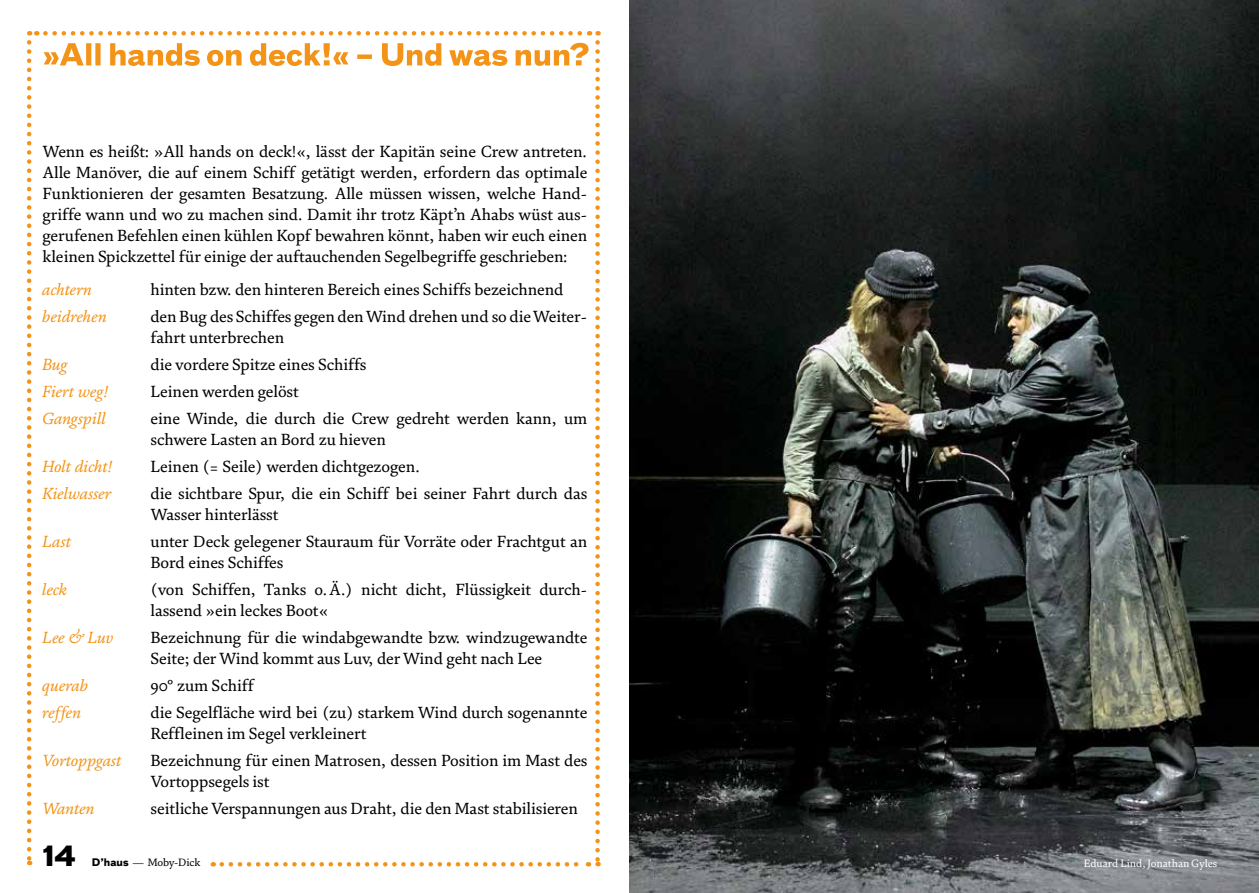
<style>
.page{position:relative;width:1259px;height:893px;background:#fff}
.page>*{position:absolute;margin:0;border:0;box-sizing:border-box;transform-origin:0 0}
.t1{font:700 27px "Bau Pro";color:#000}
.t2{font:16.5px/21px "FS Brabo";letter-spacing:-.005em;color:#000}
.t3{font:italic 16.5px "FS Brabo";letter-spacing:-.005em;color:#f39317}
.t4{font:10.8px "FS Brabo";color:#fff}
.t5{font:10.8px "FS Brabo";letter-spacing:-.005em;color:#000}
.s1{font-family:"Bau Pro";font-weight:700;font-size:10.2px}
</style>
<div class="page">
<img style="left:629px;top:0;width:630px;height:893px">
<svg style="left:44px;top:43px;width:544px;height:23px"></svg>
<svg style="left:45px;top:31px;width:545px;height:5px"></svg>
<svg style="left:222px;top:862px;width:367px;height:4px"></svg>
<svg style="left:595px;top:42px;width:5px;height:824px"></svg>
<svg style="left:27px;top:42px;width:4px;height:823px"></svg>
<p class="t2" style="left:43px;top:140px;width:546px;text-align:justify">Wenn es heißt: »All hands on deck!«, lässt der Kapitän seine Crew antreten.<br>Alle Manöver, die auf einem Schiff getätigt werden, erfordern das optimale Funktionieren der gesamten Besatzung. Alle müssen wissen, welche Hand&shy;griffe wann und wo zu machen sind. Damit ihr trotz Käpt’n Ahabs wüst aus&shy;gerufenen Befehlen einen kühlen Kopf bewahren könnt, haben wir euch einen kleinen Spickzettel für einige der auftauchenden Segelbegriffe geschrieben:</p>
<p class="t3" style="left:43px;top:277px;width:52px">achtern</p>
<p class="t2" style="left:151px;top:278px;width:414px">hinten bzw. den hinteren Bereich eines Schiffs bezeichnend</p>
<p class="t3" style="left:43px;top:304px;width:66px">beidrehen</p>
<p class="t2" style="left:151px;top:305px;width:438px">den Bug des Schiffes gegen den Wind drehen und so die Weiter&shy;fahrt unterbrechen</p>
<p class="t3" style="left:43px;top:352px;width:27px">Bug</p>
<p class="t2" style="left:151px;top:353px;width:217px">die vordere Spitze eines Schiffs</p>
<p class="t3" style="left:43px;top:379px;width:68px">Fiert weg!</p>
<p class="t2" style="left:151px;top:380px;width:150px">Leinen werden gelöst</p>
<p class="t3" style="left:43px;top:406px;width:66px">Gangspill</p>
<p class="t2" style="left:151px;top:407px;width:438px">eine Winde, die durch die Crew gedreht werden kann, um schwere Lasten an Bord zu hieven</p>
<p class="t3" style="left:43px;top:454px;width:72px">Holt dicht!</p>
<p class="t2" style="left:151px;top:455px;width:271px">Leinen (= Seile) werden dichtgezogen.</p>
<p class="t3" style="left:43px;top:481px;width:71px">Kielwasser</p>
<p class="t2" style="left:151px;top:482px;width:438px">die sichtbare Spur, die ein Schiff bei seiner Fahrt durch das<br>Wasser hinterlässt</p>
<p class="t3" style="left:43px;top:529px;width:31px">Last</p>
<p class="t2" style="left:151px;top:530px;width:438px">unter Deck gelegener Stauraum für Vorräte oder Frachtgut an<br>Bord eines Schiffes</p>
<p class="t3" style="left:43px;top:577px;width:27px">leck</p>
<p class="t2" style="left:151px;top:578px;width:438px">(von Schiffen, Tanks o.Ä.) nicht dicht, Flüssigkeit durch&shy;lassend »ein leckes Boot«</p>
<p class="t3" style="left:43px;top:625px;width:73px">Lee &amp; Luv</p>
<p class="t2" style="left:151px;top:626px;width:438px">Bezeichnung für die windabgewandte bzw. windzugewandte<br>Seite; der Wind kommt aus Luv, der Wind geht nach Lee</p>
<p class="t3" style="left:43px;top:673px;width:48px">querab</p>
<p class="t2" style="left:151px;top:674px;width:105px">90° zum Schiff</p>
<p class="t3" style="left:43px;top:700px;width:41px">reffen</p>
<p class="t2" style="left:151px;top:701px;width:438px">die Segelfläche wird bei (zu) starkem Wind durch sogenannte<br>Reffleinen im Segel verkleinert</p>
<p class="t3" style="left:43px;top:748px;width:81px">Vortoppgast</p>
<p class="t2" style="left:151px;top:749px;width:438px">Bezeichnung für einen Matrosen, dessen Position im Mast des<br>Vortoppsegels ist</p>
<p class="t3" style="left:43px;top:796px;width:54px">Wanten</p>
<p class="t2" style="left:151px;top:797px;width:429px">seitliche Verspannungen aus Draht, die den Mast stabilisieren</p>
<h1 class="t1" style="left:43px;top:833px;width:35px">14</h1>
<p class="t5" style="left:92px;top:855px;width:110px"><span class="s1">D’haus</span> — Moby-Dick</p>
<p class="t4" style="left:1084px;top:855px;width:135px">Eduard Lind, Jonathan Gyles</p>
</div>
